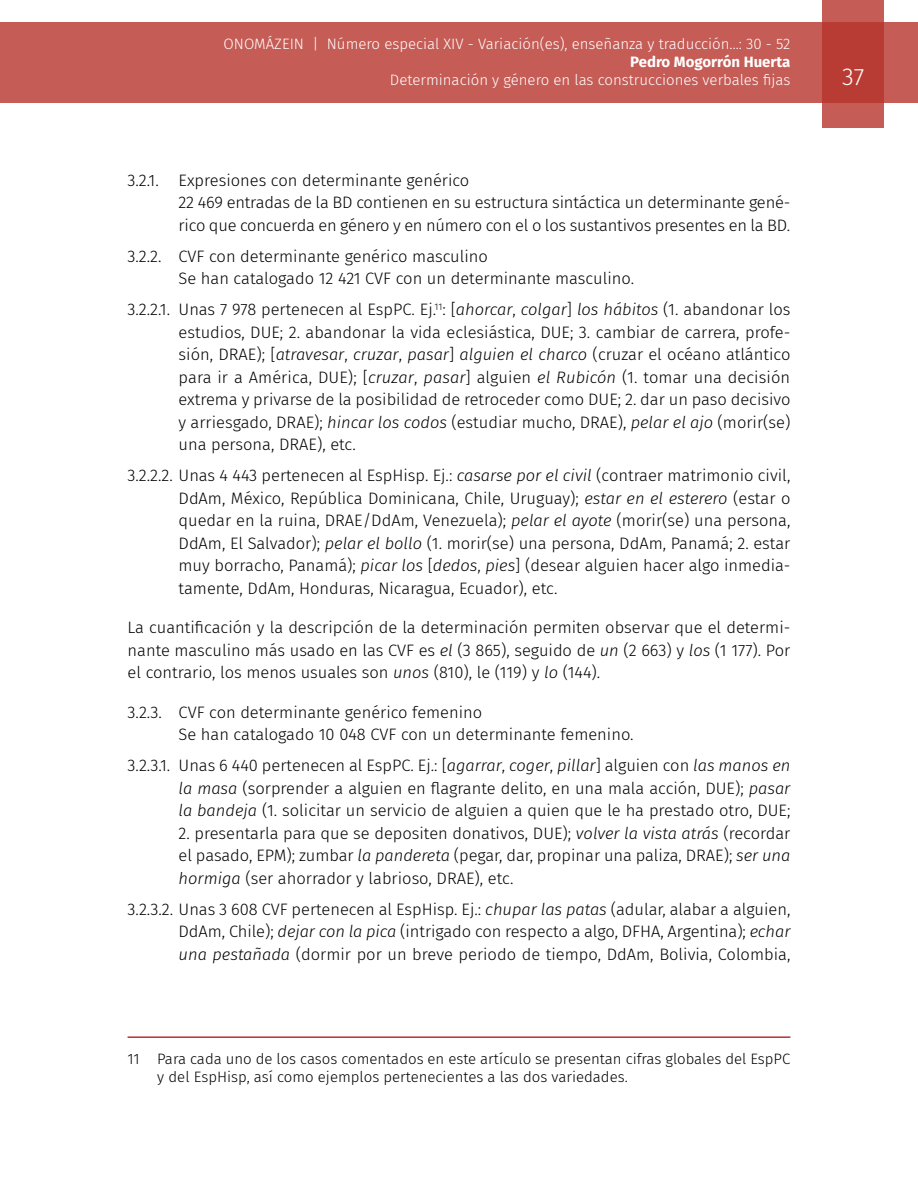
<style>
.page{position:relative;width:918px;height:1188px;background:#fff}
.page>*{position:absolute;margin:0;border:0;box-sizing:border-box;transform-origin:0 0}
.t1{font:300 24px "Fira Sans";color:#fff}
.t2{font:300 16.5px/22.5px "Fira Sans";color:#000;text-align:justify}
.t3{font:300 15px/18px "Fira Sans";color:#000}
.t4{font:300 15px "Fira Sans";color:#fff}
.t5{font:700 15px "Fira Sans";color:#fff}
.s1{font-style:italic}
</style>
<div class="page">
<div style="left:0;top:23px;width:918px;height:80px;background:#c55c56"></div>
<svg style="left:822px;top:0;width:62px;height:128px;fill:#b93c34"></svg>
<hr style="left:128px;top:1036px;width:662px;height:2px;background:#b7342c">
<p class="t4" style="left:224px;top:34px;width:568px">ONOMÁZEIN | Número especial XIV - Variación(es), enseñanza y traducción...: 30 - 52</p>
<p class="t5" style="left:630px;top:50px;width:162px">Pedro Mogorrón Huerta</p>
<p class="t4" style="left:390px;top:70px;width:402px">Determinación y género en las construcciones verbales fijas</p>
<h1 class="t1" style="left:842px;top:60px;width:24px">37</h1>
<p class="t2" style="left:179px;top:168px;width:613px;text-align:left;text-indent:-51px">3.2.1. Expresiones con determinante genérico<br>22 469 entradas de la BD contienen en su estructura sintáctica un determinante gené&shy;rico que concuerda en género y en número con el o los sustantivos presentes en la BD.</p>
<p class="t2" style="left:179px;top:244px;width:457px;text-indent:-51px">3.2.2. CVF con determinante genérico masculino<br>Se han catalogado 12 421 CVF con un determinante masculino.</p>
<p class="t2" style="left:179px;top:298px;width:614px;text-indent:-51px">3.2.2.1. Unas 7 978 pertenecen al EspPC. Ej.<sup>11</sup>: [<span class="s1">ahorcar</span>, <span class="s1">colgar</span>] <span class="s1">los hábitos</span> (1. abandonar los estudios, DUE; 2. abandonar la vida eclesiástica, DUE; 3. cambiar de carrera, profe&shy;sión, DRAE); [<span class="s1">atravesar</span>, <span class="s1">cruzar</span>, <span class="s1">pasar</span>] <span class="s1">alguien el charco</span> (cruzar el océano atlántico para ir a América, DUE); [<span class="s1">cruzar</span>, <span class="s1">pasar</span>] alguien <span class="s1">el Rubicón</span> (1. tomar una decisión extrema y privarse de la posibilidad de retroceder como DUE; 2. dar un paso decisivo y arriesgado, DRAE); <span class="s1">hincar los codos</span> (estudiar mucho, DRAE), <span class="s1">pelar el ajo</span> (morir(se) una persona, DRAE), etc.</p>
<p class="t2" style="left:179px;top:464px;width:613px;text-indent:-51px">3.2.2.2. Unas 4 443 pertenecen al EspHisp. Ej.: <span class="s1">casarse por el civil</span> (contraer matrimonio civil, DdAm, México, República Dominicana, Chile, Uruguay); <span class="s1">estar en el esterero</span> (estar o quedar en la ruina, DRAE/DdAm, Venezuela); <span class="s1">pelar el ayote</span> (morir(se) una persona, DdAm, El Salvador); <span class="s1">pelar el bollo</span> (1. morir(se) una persona, DdAm, Panamá; 2. estar muy borracho, Panamá); <span class="s1">picar los</span> [<span class="s1">dedos</span>, <span class="s1">pies</span>] (desear alguien hacer algo inmedia&shy;tamente, DdAm, Honduras, Nicaragua, Ecuador), etc.</p>
<p class="t2" style="left:128px;top:616px;width:664px">La cuantificación y la descripción de la determinación permiten observar que el determi&shy;nante masculino más usado en las CVF es <span class="s1">el</span> (3 865), seguido de <span class="s1">un</span> (2 663) y <span class="s1">los</span> (1 177). Por el contrario, los menos usuales son <span class="s1">unos</span> (810), le (119) y <span class="s1">lo</span> (144).</p>
<p class="t2" style="left:179px;top:701px;width:457px;text-indent:-51px">3.2.3. CVF con determinante genérico femenino<br>Se han catalogado 10 048 CVF con un determinante femenino.</p>
<p class="t2" style="left:179px;top:754px;width:613px;text-indent:-51px">3.2.3.1. Unas 6 440 pertenecen al EspPC. Ej.: [<span class="s1">agarrar</span>, <span class="s1">coger</span>, <span class="s1">pillar</span>] alguien con <span class="s1">las manos en la masa</span> (sorprender a alguien en flagrante delito, en una mala acción, DUE); <span class="s1">pasar la bandeja</span> (1. solicitar un servicio de alguien a quien que le ha prestado otro, DUE;</p>
<p class="t2" style="left:179px;top:822px;width:613px">2. presentarla para que se depositen donativos, DUE); <span class="s1">volver la vista atrás</span> (recordar el pasado, EPM); zumbar <span class="s1">la pandereta</span> (pegar, dar, propinar una paliza, DRAE); <span class="s1">ser una hormiga</span> (ser ahorrador y labrioso, DRAE), etc.</p>
<p class="t2" style="left:179px;top:898px;width:613px;text-indent:-51px">3.2.3.2. Unas 3 608 CVF pertenecen al EspHisp. Ej.: <span class="s1">chupar las patas</span> (adular, alabar a alguien, DdAm, Chile); <span class="s1">dejar con la pica</span> (intrigado con respecto a algo, DFHA, Argentina); <span class="s1">echar una pestañada</span> (dormir por un breve periodo de tiempo, DdAm, Bolivia, Colombia,</p>
<p class="t3" style="left:157px;top:1049px;width:635px;text-indent:-30px">11 Para cada uno de los casos comentados en este artículo se presentan cifras globales del EspPC y del EspHisp, así como ejemplos pertenecientes a las dos variedades.</p>
</div>
